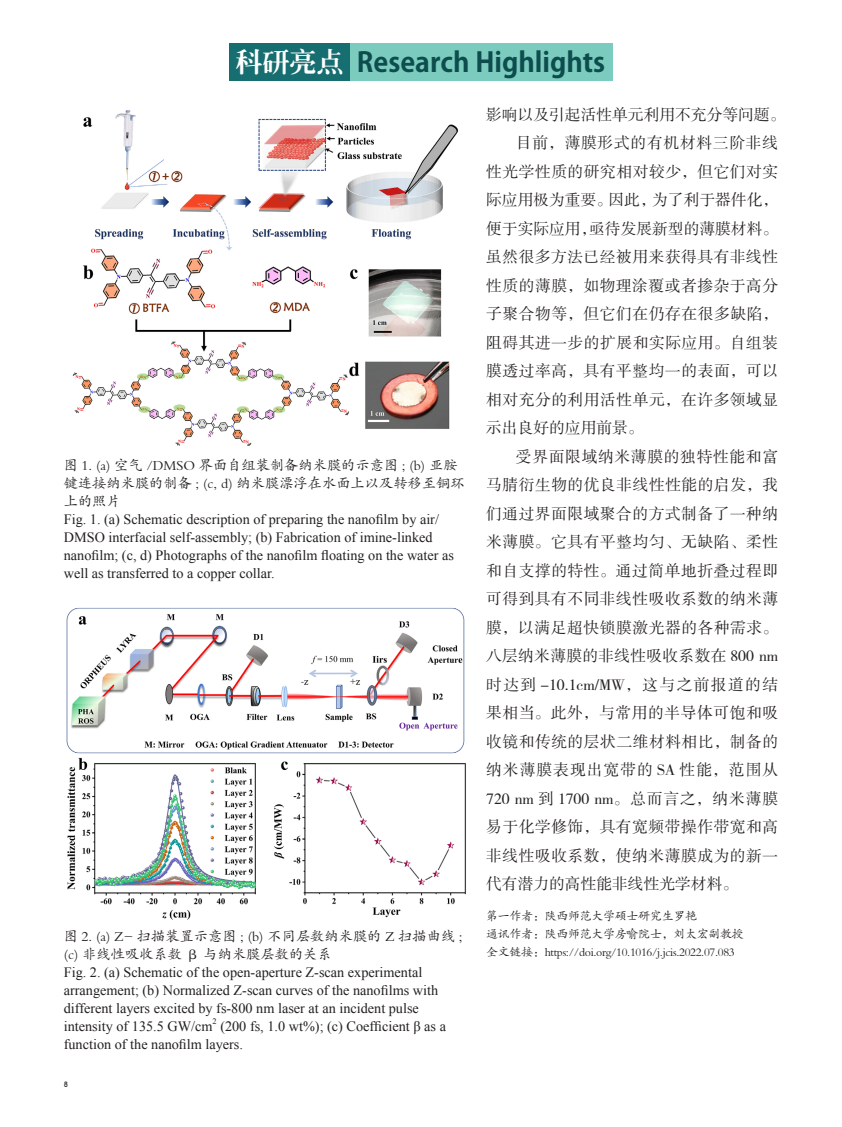
<style>
.page{position:relative;width:842px;height:1127px;background:#fff}
.page>*{position:absolute;margin:0;border:0;box-sizing:border-box;transform-origin:0 0}
.栏目EN{font:700 27px "Koz Go Pr 6 N";color:#0e4d4e}
.栏目CN{font:27px "CT Lao Song SJ";color:#fff}
.正文CN3{font:15.75px/28.5px "FZSSJW GB1 0";letter-spacing:.035em;color:#231f20;text-align:justify}
.正文CN3-2{font:15.75px "FZSSJW GB1 0";color:#231f20}
.图说{font:14.25px/18px "Times New Roman";color:#231f20}
.图说-2{font:14.25px/18px "FZKTJW GB1 0";color:#231f20}
.图说-3{font:12px "FZKTJW GB1 0";letter-spacing:-.025em;color:#231f20}
.图说-4{font:8.25px "Times New Roman";color:#231f20}
.t1{font:500 7.5px "Avant Garde IT Cby BT";color:#231f20}
</style>
<div class="page">
<img style="left:72px;top:110px;width:387px;height:336px">
<img style="left:66px;top:607px;width:400px;height:313px">
<div style="left:229px;top:43px;width:121px;height:37px;background:#176e70"></div>
<div style="left:350px;top:43px;width:262px;height:37px;background:#7bcbbe"></div>
<p class="栏目CN" style="left:236px;top:48px;width:109px">科研亮点</p>
<p class="栏目EN" style="left:357px;top:47px;width:250px">Research Highlights</p>
<p class="图说-2" style="left:64px;top:457px;width:402px">图 1. (a) 空气 /DMSO 界面自组装制备纳米膜的示意图 ; (b) 亚胺键连接纳米膜的制备 ; (c, d) 纳米膜漂浮在水面上以及转移至铜环上的照片</p>
<p class="图说" style="left:64px;top:510px;width:392px">Fig. 1. (a) Schematic description of preparing the nanofilm by air/ DMSO interfacial self-assembly; (b) Fabrication of imine-linked nanofilm; (c, d) Photographs of the nanofilm floating on the water as well as transferred to a copper collar.</p>
<p class="图说-2" style="left:64px;top:927px;width:400px">图 2. (a) Z- 扫描装置示意图 ; (b) 不同层数纳米膜的 Z 扫描曲线 ; (c) 非线性吸收系数 β 与纳米膜层数的关系</p>
<p class="图说" style="left:64px;top:963px;width:376px">Fig. 2. (a) Schematic of the open-aperture Z-scan experimental arrangement; (b) Normalized Z-scan curves of the nanofilms with different layers excited by fs-800 nm laser at an incident pulse intensity of 135.5 GW/cm</p>
<p class="图说-4" style="left:213px;top:1016px;width:6px">2</p>
<p class="图说" style="left:64px;top:1017px;width:384px;text-indent:157px">(200 fs, 1.0 wt%); (c) Coefficient β as a function of the nanofilm layers.</p>
<p class="t1" style="left:64px;top:1080px;width:6px">8</p>
<p class="正文CN3-2" style="left:486px;top:106px;width:301px">影响以及引起活性单元利用不充分等问题。</p>
<p class="正文CN3" style="left:486px;top:129px;width:294px;text-indent:30px">目前，薄膜形式的有机材料三阶非线性光学性质的研究相对较少，但它们对实际应用极为重要。因此，为了利于器件化，便于实际应用，亟待发展新型的薄膜材料。虽然很多方法已经被用来获得具有非线性性质的薄膜，如物理涂覆或者掺杂于高分子聚合物等，但它们在仍存在很多缺陷，阻碍其进一步的扩展和实际应用。自组装膜透过率高，具有平整均一的表面，可以相对充分的利用活性单元，在许多领域显示出良好的应用前景。</p>
<p class="正文CN3" style="left:486px;top:443px;width:294px;text-indent:30px">受界面限域纳米薄膜的独特性能和富马腈衍生物的优良非线性性能的启发，我们通过界面限域聚合的方式制备了一种纳米薄膜。它具有平整均匀、无缺陷、柔性和自支撑的特性。通过简单地折叠过程即可得到具有不同非线性吸收系数的纳米薄膜，以满足超快锁膜激光器的各种需求。八层纳米薄膜的非线性吸收系数在 800 nm时达到 -10.1cm/MW，这与之前报道的结果相当。此外，与常用的半导体可饱和吸收镜和传统的层状二维材料相比，制备的纳米薄膜表现出宽带的 SA 性能，范围从720 nm 到 1700 nm。总而言之，纳米薄膜易于化学修饰，具有宽频带操作带宽和高非线性吸收系数，使纳米薄膜成为的新一代有潜力的高性能非线性光学材料。</p>
<p class="图说-3" style="left:486px;top:909px;width:212px">第一作者：陕西师范大学硕士研究生罗艳</p>
<p class="图说-3" style="left:486px;top:927px;width:259px">通讯作者：陕西师范大学房喻院士，刘太宏副教授</p>
<p class="图说-3" style="left:486px;top:945px;width:250px">全文链接：https://doi.org/10.1016/j.jcis.2022.07.083</p>
</div>
